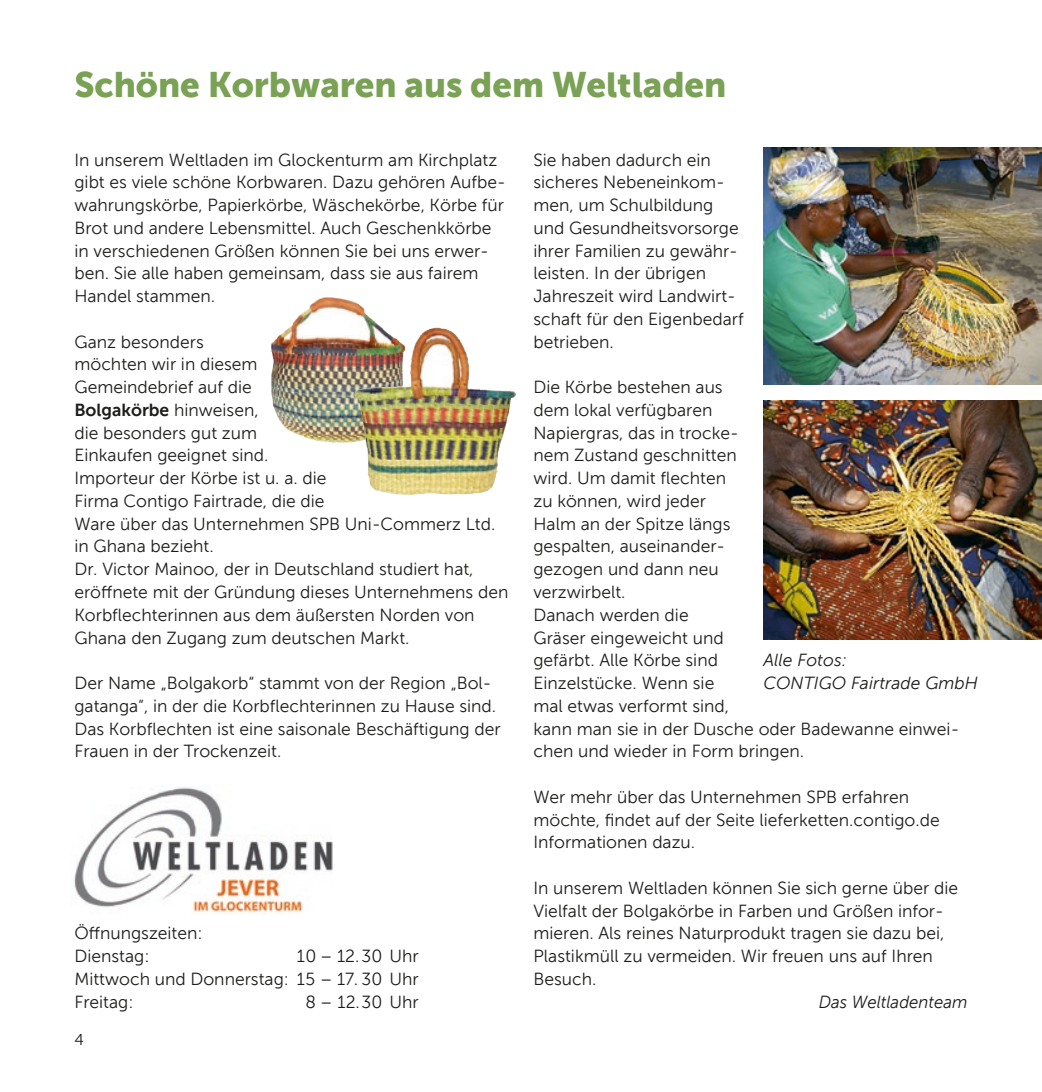
<style>
.page{position:relative;width:1042px;height:1092px;background:#fff}
.page>*{position:absolute;margin:0;border:0;box-sizing:border-box;transform-origin:0 0}
.t1{font:35px "Museo Sans 900";letter-spacing:-.005em;color:#79a255}
.t2{font:17.5px/22.8px "Museo Sans 300";color:#1d1d1b}
.t3{font:italic 17.5px/22.8px "Museo Sans 300";color:#1d1d1b}
.t4{font:17.5px "Museo Sans 700";color:#1d1d1b}
.t5{font:italic 17.5px "Museo Sans 300";color:#1d1d1b;scale:.96 1}
.t6{font:15.75px "Museo Sans 300";color:#1d1d1b}
.s1{font-family:"Museo Sans 300"}
</style>
<div class="page">
<img style="left:74px;top:787px;width:259px;height:127px">
<img style="left:271px;top:297px;width:52px;height:141px">
<img style="left:354px;top:328px;width:84px;height:167px">
<img style="left:763px;top:401px;width:279px;height:238px">
<img style="left:763px;top:148px;width:279px;height:236px">
<h1 class="t1" style="left:74px;top:65px;width:653px">Schöne Korbwaren aus dem Weltladen</h1>
<p class="t2" style="left:74px;top:148px;width:433px">In unserem Weltladen im Glockenturm am Kirchplatz gibt es viele schöne Korbwaren. Dazu gehören Aufbe&shy;wahrungskörbe, Papierkörbe, Wäschekörbe, Körbe für Brot und andere Lebensmittel. Auch Geschenkkörbe in verschiedenen Größen können Sie bei uns erwer&shy;ben. Sie alle haben gemeinsam, dass sie aus fairem Handel stammen.</p>
<p class="t2" style="left:74px;top:330px;width:185px">Ganz besonders möchten wir in diesem<br>Gemeindebrief auf die</p>
<p class="t4" style="left:74px;top:400px;width:186px">Bolgakörbe <span class="s1">hinweisen,</span></p>
<p class="t2" style="left:74px;top:421px;width:435px">die besonders gut zum<br>Einkaufen geeignet sind.<br>Importeur der Körbe ist u. a. die<br>Firma Contigo Fairtrade, die die<br>Ware über das Unternehmen SPB Uni-Commerz Ltd. in Ghana bezieht.<br>Dr. Victor Mainoo, der in Deutschland studiert hat, eröffnete mit der Gründung dieses Unternehmens den Korbflechterinnen aus dem äußersten Norden von Ghana den Zugang zum deutschen Markt.</p>
<p class="t2" style="left:74px;top:671px;width:428px">Der Name „Bolgakorb“ stammt von der Region „Bol&shy;gatanga“, in der die Korbflechterinnen zu Hause sind.<br>Das Korbflechten ist eine saisonale Beschäftigung der Frauen in der Trockenzeit.</p>
<p class="t2" style="left:74px;top:922px;width:130px">Öffnungszeiten:<br>Dienstag:</p>
<p class="t2" style="left:74px;top:944px;width:346px;text-align:justify;text-indent:222px">10 – 12.30 Uhr Mittwoch und Donnerstag: 15 – 17. 30 Uhr Freitag:</p>
<p class="t2" style="left:305px;top:990px;width:115px">8 – 12.30 Uhr</p>
<p class="t6" style="left:74px;top:1030px;width:11px">4</p>
<p class="t2" style="left:533px;top:148px;width:212px">Sie haben dadurch ein sicheres Nebeneinkom&shy;men, um Schulbildung und Gesundheitsvorsorge ihrer Familien zu gewähr&shy;leisten. In der übrigen<br>Jahreszeit wird Landwirt&shy;schaft für den Eigenbedarf betrieben.</p>
<p class="t2" style="left:533px;top:376px;width:427px">Die Körbe bestehen aus<br>dem lokal verfügbaren<br>Napiergras, das in trocke-<br>nem Zustand geschnitten<br>wird. Um damit flechten<br>zu können, wird jeder<br>Halm an der Spitze längs<br>gespalten, auseinander-<br>gezogen und dann neu<br>verzwirbelt.<br>Danach werden die<br>Gräser eingeweicht und<br>gefärbt. Alle Körbe sind<br>Einzelstücke. Wenn sie<br>mal etwas verformt sind,<br>kann man sie in der Dusche oder Badewanne einwei&shy;chen und wieder in Form bringen.</p>
<p class="t2" style="left:533px;top:785px;width:408px">Wer mehr über das Unternehmen SPB erfahren möchte, findet auf der Seite lieferketten.contigo.de<br>Informationen dazu.</p>
<p class="t2" style="left:533px;top:876px;width:426px">In unserem Weltladen können Sie sich gerne über die Vielfalt der Bolgakörbe in Farben und Größen infor&shy;mieren. Als reines Naturprodukt tragen sie dazu bei, Plastikmüll zu vermeiden. Wir freuen uns auf Ihren Besuch.</p>
<p class="t5" style="left:819px;top:992px;width:156px">Das Weltladenteam</p>
<p class="t3" style="left:763px;top:649px;width:216px">Alle Fotos:<br>CONTIGO Fairtrade GmbH</p>
</div>
